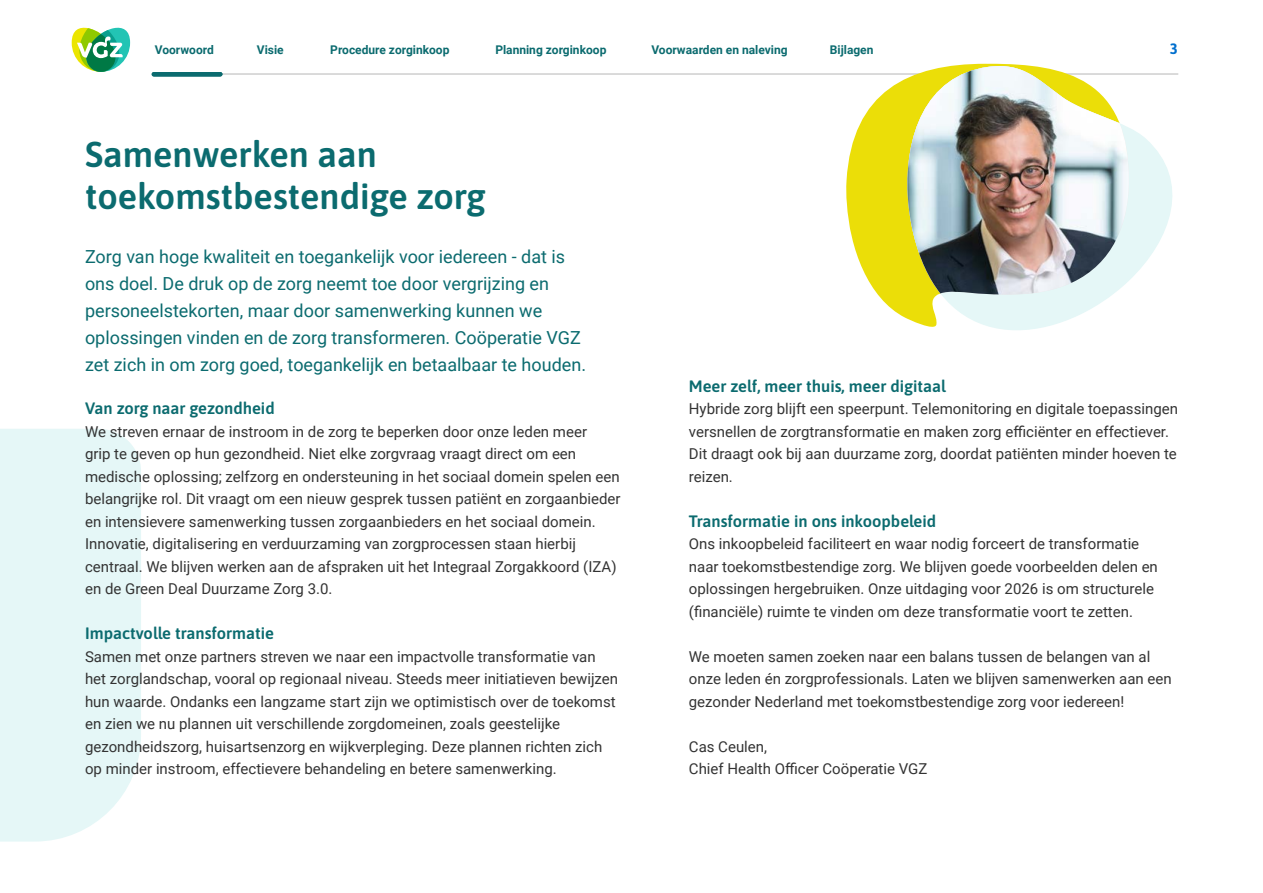
<style>
.page{position:relative;width:1263px;height:893px;background:#fff}
.page>*{position:absolute;margin:0;border:0;box-sizing:border-box;transform-origin:0 0}
.H1_Kop{font:600 36px/42px "Asap";color:#0b6b6f}
.Intro{font:18px/27px "Roboto";color:#0b6b6f}
.H3_Kop{font:600 16.5px "Asap";color:#0b6b6f}
.Platte_tekst{font:15px/22.5px "Roboto";color:#333}
.Platte_tekst-2{font:15px "Roboto Regular 2";color:#333}
.t1{font:700 15px "Asap";color:#006fce}
.t2{font:700 12px "Roboto";color:#0b6b6f}
.s1{font-family:"Roboto Regular 2"}
</style>
<div class="page">
<svg style="left:72px;top:27px;width:58px;height:45px"></svg>
<hr style="left:155px;top:73px;width:1023px;height:2px;background:#c2c2c2">
<div style="left:154px;top:72px;width:66px;height:5px;background:#0b6b6f"></div>
<div style="left:0;top:429px;width:141px;height:413px;background:#e5f7f7"></div>
<svg style="left:846px;top:73px;width:59px;height:245px;fill:#ebde08"></svg>
<svg style="left:905px;top:73px;width:274px;height:257px"></svg>
<img style="left:905px;top:66px;width:224px;height:229px">
<p class="t2" style="left:155px;top:41px;width:61px">Voorwoord</p>
<p class="t2" style="left:257px;top:41px;width:28px">Visie</p>
<p class="t2" style="left:330px;top:41px;width:121px">Procedure zorginkoop</p>
<p class="t2" style="left:495px;top:41px;width:113px">Planning zorginkoop</p>
<p class="t2" style="left:651px;top:41px;width:138px">Voorwaarden en naleving</p>
<p class="t2" style="left:830px;top:41px;width:45px">Bijlagen</p>
<p class="t1" style="left:1170px;top:39px;width:10px">3</p>
<h1 class="H1_Kop" style="left:85px;top:131px;width:402px">Samenwerken aan toekomstbestendige zorg</h1>
<p class="Intro" style="left:85px;top:242px;width:503px">Zorg van hoge kwaliteit en toegankelijk voor iedereen - dat is ons doel. De druk op de zorg neemt toe door vergrijzing en personeelstekorten, maar door samenwerking kunnen we oplossingen vinden en de zorg transformeren. Coöperatie VGZ zet zich in om zorg goed, toegankelijk en betaalbaar te houden.</p>
<p class="H3_Kop" style="left:85px;top:397px;width:191px">Van zorg naar gezondheid</p>
<p class="Platte_tekst" style="left:85px;top:419px;width:537px">We streven ernaar de instroom in de zorg te beperken door onze leden meer<br>grip te geven op hun gezondheid. Niet elke zorgvraag vraagt direct om een medische oplossing; zelfzorg en ondersteuning in het sociaal domein spelen een belangrijke rol. Dit vraagt om een nieuw gesprek tussen patiënt en zorgaanbieder en intensievere samenwerking tussen zorgaanbieders en het sociaal domein.<br>Innovatie, digitalisering en verduurzaming van zorgprocessen staan hierbij centraal. We blijven werken aan de afspraken uit het Integraal Zorgakkoord (IZA) en de Green Deal Duurzame Zorg 3.0.</p>
<p class="H3_Kop" style="left:85px;top:622px;width:191px">Impactvolle transformatie</p>
<p class="Platte_tekst" style="left:85px;top:644px;width:535px">Samen met onze partners streven we naar een impactvolle transformatie van het zorglandschap, vooral op regionaal niveau. Steeds meer initiatieven bewijzen hun waarde. Ondanks een langzame start zijn we optimistisch over de toekomst en zien we nu plannen uit verschillende zorgdomeinen, zoals geestelijke gezondheidszorg, huisartsenzorg en wijkverpleging. Deze plannen richten zich op minder instroom, effectievere behandeling en betere samenwerking.</p>
<p class="H3_Kop" style="left:689px;top:374px;width:259px">Meer zelf, meer thuis, meer digitaal</p>
<p class="Platte_tekst" style="left:689px;top:397px;width:491px">Hybride zorg blijft een speerpunt. Telemonitoring en digitale toepassingen <span class="s1">versnellen de zorgtransformatie en maken zorg efficiënter en effectiever.<br></span>Dit draagt ook bij aan duurzame zorg, doordat patiënten minder hoeven te reizen.</p>
<p class="H3_Kop" style="left:689px;top:509px;width:249px">Transformatie in ons inkoopbeleid</p>
<p class="Platte_tekst" style="left:689px;top:532px;width:470px">Ons inkoopbeleid faciliteert en waar nodig forceert de transformatie naar toekomstbestendige zorg. We blijven goede voorbeelden delen en oplossingen hergebruiken. Onze uitdaging voor 2026 is om structurele <span class="s1">(financiële) ruimte te vinden om deze transformatie voort te zetten.</span></p>
<p class="Platte_tekst" style="left:689px;top:644px;width:484px">We moeten samen zoeken naar een balans tussen de belangen van al onze leden én zorgprofessionals. Laten we blijven samenwerken aan een gezonder Nederland met toekomstbestendige zorg voor iedereen!</p>
<p class="Platte_tekst" style="left:689px;top:734px;width:80px">Cas Ceulen,</p>
<p class="Platte_tekst-2" style="left:689px;top:758px;width:240px">Chief Health Officer Coöperatie VGZ</p>
</div>
